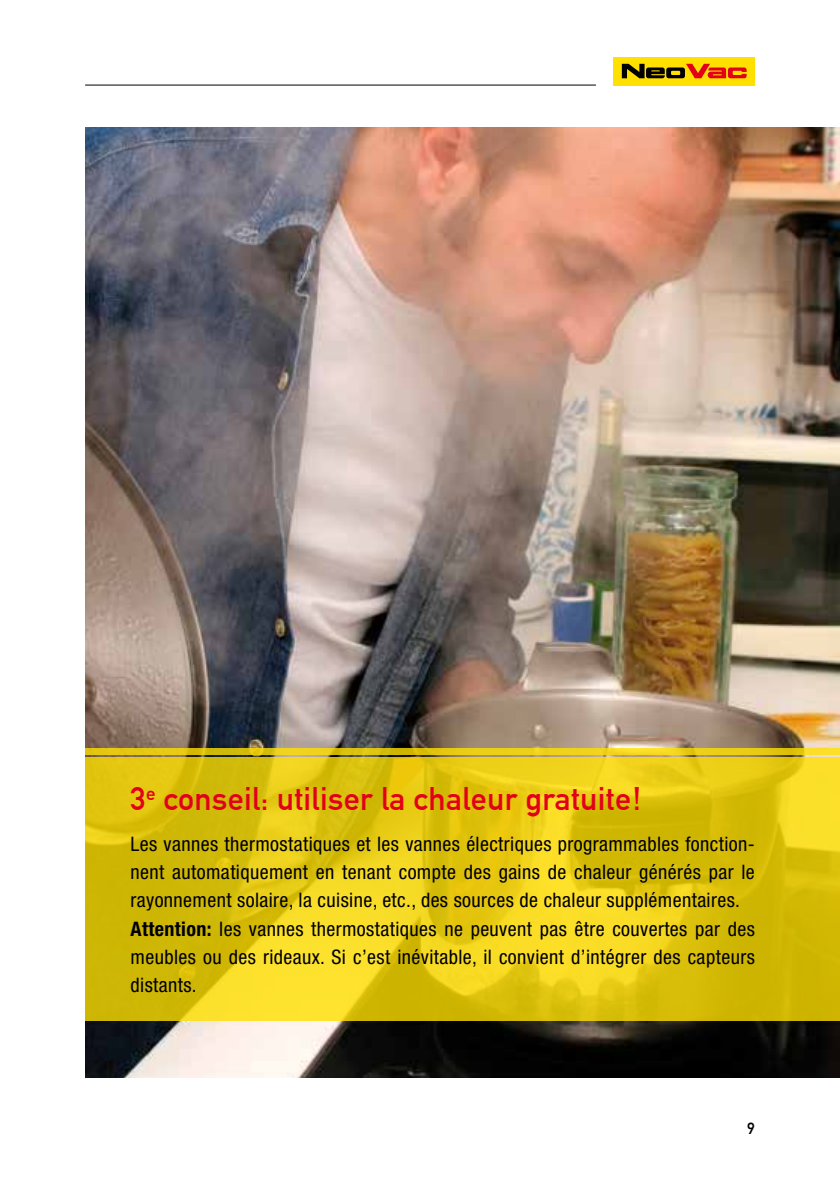
<style>
.page{position:relative;width:840px;height:1191px;background:#fff}
.page>*{position:absolute;margin:0;border:0;box-sizing:border-box;transform-origin:0 0}
.t1{font:32px "DIN Mittelschrift";letter-spacing:.01em;color:#e2001a}
.t2{font:condensed 20px/28.4px "Helvetica Neue";letter-spacing:.02em;color:#000}
.t3{font:16px "DIN Mittelschrift";color:#000}
.s1{font-weight:700}
</style>
<div class="page">
<img style="left:85px;top:128px;width:754px;height:949px">
<svg style="left:85px;top:757px;width:754px;height:263px;background:#e1c611"></svg>
<svg style="left:85px;top:748px;width:754px;height:6px;background:#e6cb15"></svg>
<hr style="left:85px;top:85px;width:510px;height:1px;background:#000">
<div style="left:613px;top:57px;width:141px;height:28px;background:#ffe000"></div>
<svg style="left:621px;top:64px;width:125px;height:14px"></svg>
<h1 class="t1" style="left:130px;top:780px;width:512px">3<sup>e</sup> conseil: utiliser la chaleur gratuite!</h1>
<p class="t2" style="left:130px;top:829px;width:625px">Les vannes thermostatiques et les vannes électriques programmables fonction&shy;nent automatiquement en tenant compte des gains de chaleur générés par le rayonnement solaire, la cuisine, etc., des sources de chaleur supplémentaires.<br><span class="s1">Attention:</span> les vannes thermostatiques ne peuvent pas être couvertes par des meubles ou des rideaux. Si c’est inévitable, il convient d’intégrer des capteurs distants.</p>
<p class="t3" style="left:746px;top:1119px;width:9px">9</p>
</div>
